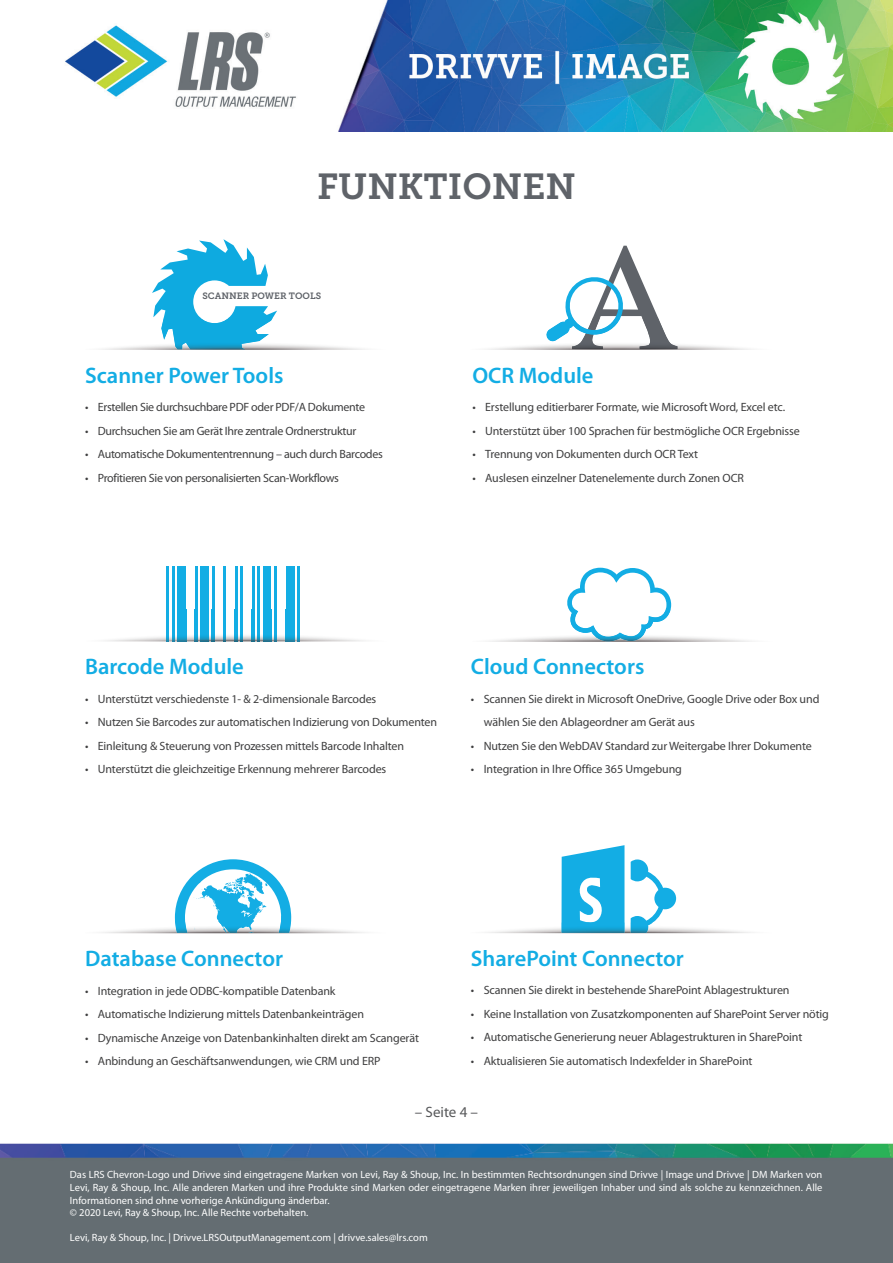
<style>
.page{position:relative;width:893px;height:1263px;background:#fff}
.page>*{position:absolute;margin:0;border:0;box-sizing:border-box;transform-origin:0 0}
.t1{font:36px "Museo Slab 700";color:#5f6369}
.t2{font:600 22.5px "Myriad Pro";color:#13ade4}
.t3{font:15px "Myriad Pro";color:#57585a}
.t4{font:12px/23.5px "Myriad Pro";letter-spacing:-.01em;color:#3e3e3f}
.t5{font:10.5px/12.6px "Myriad Pro";color:#fff}
.t6{font:9.15px "Museo Slab 700";color:#5f6369}
</style>
<div class="page">
<img style="left:65px;top:1px;width:828px;height:130px">
<img style="left:0;top:1143px;width:893px;height:120px">
<svg style="left:631px;top:859px;width:45px;height:63px"></svg>
<svg style="left:561px;top:845px;width:63px;height:77px"></svg>
<svg style="left:175px;top:859px;width:116px;height:56px"></svg>
<svg style="left:152px;top:239px;width:125px;height:78px"></svg>
<svg style="left:567px;top:568px;width:104px;height:41px"></svg>
<svg style="left:565px;top:246px;width:93px;height:71px"></svg>
<hr style="left:166px;top:567px;width:3px;height:74px;background:#13ade4">
<hr style="left:172px;top:567px;width:3px;height:74px;background:#13ade4">
<div style="left:178px;top:567px;width:8px;height:74px;background:#13ade4"></div>
<hr style="left:195px;top:567px;width:2px;height:74px;background:#13ade4">
<div style="left:201px;top:567px;width:8px;height:74px;background:#13ade4"></div>
<hr style="left:212px;top:567px;width:3px;height:74px;background:#13ade4">
<hr style="left:223px;top:567px;width:3px;height:74px;background:#13ade4">
<hr style="left:235px;top:567px;width:2px;height:74px;background:#13ade4">
<hr style="left:240px;top:567px;width:3px;height:74px;background:#13ade4">
<hr style="left:252px;top:567px;width:2px;height:74px;background:#13ade4">
<hr style="left:257px;top:567px;width:3px;height:74px;background:#13ade4">
<div style="left:263px;top:567px;width:8px;height:74px;background:#13ade4"></div>
<hr style="left:274px;top:567px;width:3px;height:74px;background:#13ade4">
<div style="left:286px;top:567px;width:8px;height:74px;background:#13ade4"></div>
<hr style="left:297px;top:567px;width:3px;height:74px;background:#13ade4">
<img style="left:105px;top:609px;width:259px;height:33px">
<img style="left:166px;top:609px;width:3px;height:32px">
<img style="left:172px;top:609px;width:3px;height:32px">
<img style="left:178px;top:609px;width:8px;height:32px">
<img style="left:195px;top:609px;width:2px;height:32px">
<img style="left:201px;top:609px;width:8px;height:32px">
<img style="left:212px;top:609px;width:3px;height:32px">
<img style="left:223px;top:609px;width:3px;height:32px">
<img style="left:235px;top:609px;width:2px;height:32px">
<img style="left:240px;top:609px;width:3px;height:32px">
<img style="left:252px;top:609px;width:2px;height:32px">
<img style="left:257px;top:609px;width:3px;height:32px">
<img style="left:263px;top:609px;width:8px;height:32px">
<img style="left:274px;top:609px;width:3px;height:32px">
<img style="left:286px;top:609px;width:8px;height:32px">
<img style="left:297px;top:609px;width:3px;height:32px">
<img style="left:175px;top:915px;width:116px;height:18px">
<img style="left:193px;top:915px;width:90px;height:18px">
<img style="left:488px;top:341px;width:263px;height:9px">
<img style="left:572px;top:317px;width:105px;height:32px">
<img style="left:546px;top:317px;width:75px;height:24px">
<img style="left:569px;top:609px;width:102px;height:32px">
<img style="left:102px;top:317px;width:263px;height:33px">
<img style="left:161px;top:317px;width:112px;height:32px">
<img style="left:487px;top:922px;width:264px;height:12px">
<img style="left:631px;top:922px;width:22px;height:11px">
<img style="left:561px;top:922px;width:63px;height:11px">
<h1 class="t1" style="left:317px;top:166px;width:260px">FUNKTIONEN</h1>
<p class="t6" style="left:202px;top:291px;width:120px">SCANNER POWER TOOLS</p>
<h2 class="t2" style="left:85px;top:363px;width:200px">Scanner Power Tools</h2>
<p class="t4" style="left:85px;top:396px;width:281px">• Erstellen Sie durchsuchbare PDF oder PDF/A Dokumente</p>
<p class="t4" style="left:85px;top:419px;width:273px">• Durchsuchen Sie am Gerät Ihre zentrale Ordnerstruktur</p>
<p class="t4" style="left:85px;top:443px;width:299px">• Automatische Dokumententrennung – auch durch Barcodes</p>
<p class="t4" style="left:85px;top:466px;width:255px">• Profitieren Sie von personalisierten Scan-Workflows</p>
<h2 class="t2" style="left:472px;top:363px;width:123px">OCR Module</h2>
<p class="t4" style="left:472px;top:396px;width:314px">• Erstellung editierbarer Formate, wie Microsoft Word, Excel etc.</p>
<p class="t4" style="left:472px;top:419px;width:329px">• Unterstützt über 100 Sprachen für bestmögliche OCR Ergebnisse</p>
<p class="t4" style="left:472px;top:443px;width:227px">• Trennung von Dokumenten durch OCR Text</p>
<p class="t4" style="left:472px;top:466px;width:273px">• Auslesen einzelner Datenelemente durch Zonen OCR</p>
<h2 class="t2" style="left:85px;top:654px;width:160px">Barcode Module</h2>
<p class="t4" style="left:85px;top:687px;width:293px">• Unterstützt verschiedenste 1- &amp; 2-dimensionale Barcodes</p>
<p class="t4" style="left:85px;top:711px;width:354px">• Nutzen Sie Barcodes zur automatischen Indizierung von Dokumenten</p>
<p class="t4" style="left:85px;top:734px;width:321px">• Einleitung &amp; Steuerung von Prozessen mittels Barcode Inhalten</p>
<p class="t4" style="left:85px;top:758px;width:303px">• Unterstützt die gleichzeitige Erkennung mehrerer Barcodes</p>
<h2 class="t2" style="left:471px;top:654px;width:175px">Cloud Connectors</h2>
<p class="t4" style="left:484px;top:687px;width:337px;text-indent:-13px">• Scannen Sie direkt in Microsoft OneDrive, Google Drive oder Box und wählen Sie den Ablageordner am Gerät aus</p>
<p class="t4" style="left:471px;top:734px;width:342px">• Nutzen Sie den WebDAV Standard zur Weitergabe Ihrer Dokumente</p>
<p class="t4" style="left:471px;top:758px;width:212px">• Integration in Ihre Office 365 Umgebung</p>
<h2 class="t2" style="left:85px;top:946px;width:200px">Database Connector</h2>
<p class="t4" style="left:85px;top:979px;width:252px">• Integration in jede ODBC-kompatible Datenbank</p>
<p class="t4" style="left:85px;top:1002px;width:281px">• Automatische Indizierung mittels Datenbankeinträgen</p>
<p class="t4" style="left:85px;top:1026px;width:335px">• Dynamische Anzeige von Datenbankinhalten direkt am Scangerät</p>
<p class="t4" style="left:85px;top:1049px;width:297px">• Anbindung an Geschäftsanwendungen, wie CRM und ERP</p>
<h2 class="t2" style="left:471px;top:945px;width:214px">SharePoint Connector</h2>
<p class="t4" style="left:471px;top:979px;width:320px">• Scannen Sie direkt in bestehende SharePoint Ablagestrukturen</p>
<p class="t4" style="left:471px;top:1002px;width:359px">• Keine Installation von Zusatzkomponenten auf SharePoint Server nötig</p>
<p class="t4" style="left:471px;top:1026px;width:333px">• Automatische Generierung neuer Ablagestrukturen in SharePoint</p>
<p class="t4" style="left:471px;top:1049px;width:283px">• Aktualisieren Sie automatisch Indexfelder in SharePoint</p>
<p class="t3" style="left:415px;top:1104px;width:65px">– Seite 4 –</p>
<p class="t5" style="left:70px;top:1169px;width:754px">Das LRS Chevron-Logo und Drivve sind eingetragene Marken von Levi, Ray &amp; Shoup, Inc. In bestimmten Rechtsordnungen sind Drivve | Image und Drivve | DM Marken von Levi, Ray &amp; Shoup, Inc. Alle anderen Marken und ihre Produkte sind Marken oder eingetragene Marken ihrer jeweiligen Inhaber und sind als solche zu kennzeichnen. Alle Informationen sind ohne vorherige Ankündigung änderbar.<br>© 2020 Levi, Ray &amp; Shoup, Inc. Alle Rechte vorbehalten.</p>
<p class="t5" style="left:70px;top:1232px;width:359px">Levi, Ray &amp; Shoup, Inc. | Drivve.LRSOutputManagement.com | drivve.sales@lrs.com</p>
</div>
